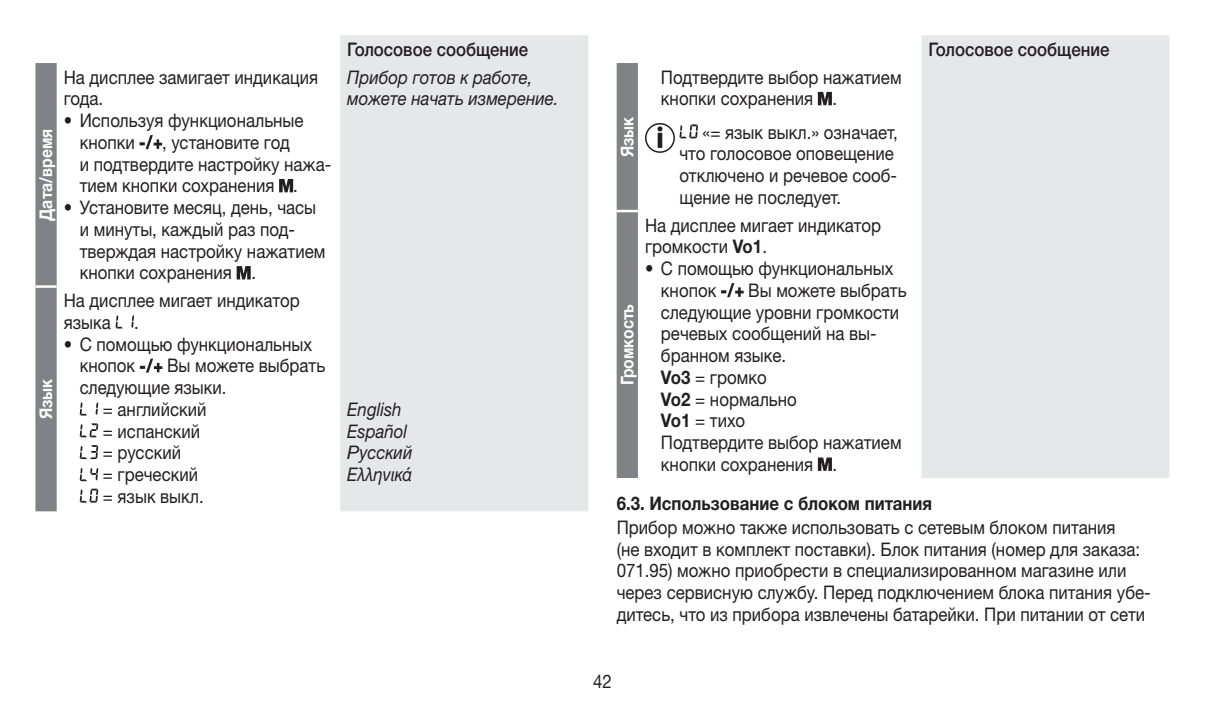
<style>
.page{position:relative;width:1205px;height:709px;background:#fff}
.page>*{position:absolute;margin:0;border:0;box-sizing:border-box;transform-origin:0 0}
.t1{font:18.75px/21.8px "Helvetica Neue LTW1 G";color:#231f20;scale:.9 1}
.t2{font:italic 18.75px/21.8px "Helvetica Neue LTW1 G";color:#231f20;scale:.9 1}
.t3{font:500 18.75px "Helvetica Neue LTW1 G";color:#231f20;scale:.9 1}
.t4{font:700 18.75px "Helvetica Neue LTW1 G";color:#231f20;scale:.9 1}
.t5{font:700 17.5px "Helvetica Neue LTW1 G";color:#fff;scale:.9 1}
.s1{font-weight:700}
</style>
<div class="page">
<div style="left:340px;top:35px;width:248px;height:476px;background:#e6e7e9"></div>
<svg style="left:35px;top:63px;width:22px;height:448px;background:#858689"></svg>
<hr style="left:35px;top:285px;width:22px;height:3px;background:#fff">
<svg style="left:140px;top:135px;width:22px;height:14px"></svg>
<svg style="left:279px;top:179px;width:14px;height:13px"></svg>
<svg style="left:237px;top:266px;width:14px;height:13px"></svg>
<svg style="left:116px;top:315px;width:18px;height:13px"></svg>
<svg style="left:140px;top:358px;width:22px;height:14px"></svg>
<svg style="left:80px;top:402px;width:18px;height:13px"></svg>
<svg style="left:80px;top:423px;width:18px;height:14px"></svg>
<svg style="left:80px;top:445px;width:18px;height:14px"></svg>
<svg style="left:80px;top:467px;width:18px;height:14px"></svg>
<svg style="left:80px;top:488px;width:18px;height:14px"></svg>
<div style="left:921px;top:35px;width:248px;height:443px;background:#e6e7e9"></div>
<div style="left:617px;top:63px;width:21px;height:415px;background:#808285"></div>
<hr style="left:617px;top:210px;width:21px;height:2px;background:#fff">
<svg style="left:818px;top:92px;width:14px;height:13px"></svg>
<div style="left:645px;top:123px;width:30px;height:30px;border:2px solid #231f20;border-radius:50%"></div>
<div style="left:658px;top:133px;width:4px;height:15px;border:2px solid #231f20"></div>
<svg style="left:657px;top:126px;width:5px;height:5px"></svg>
<svg style="left:679px;top:124px;width:19px;height:14px"></svg>
<svg style="left:721px;top:283px;width:23px;height:14px"></svg>
<svg style="left:818px;top:457px;width:14px;height:14px"></svg>
<p class="t5" style="left:35px;top:221px;width:103px;rotate:-90deg">Дата/время</p>
<p class="t5" style="left:35px;top:419px;width:47px;rotate:-90deg">Язык</p>
<p class="t3" style="left:347px;top:38px;width:202px">Голосовое сообщение</p>
<p class="t1" style="left:64px;top:66px;width:284px">На дисплее замигает индикация года.</p>
<p class="t2" style="left:347px;top:66px;width:236px">Прибор готов к работе, можете начать измерение.</p>
<p class="t1" style="left:80px;top:109px;width:250px;text-indent:-16px">• Используя функциональные кнопки</p>
<p class="t1" style="left:80px;top:131px;width:281px;text-indent:82px">, установите год<br>и подтвердите настройку нажа&shy;тием кнопки сохранения .</p>
<p class="t1" style="left:80px;top:196px;width:274px;text-indent:-16px">• Установите месяц, день, часы и минуты, каждый раз под&shy;тверждая настройку нажатием кнопки сохранения .</p>
<p class="t1" style="left:64px;top:289px;width:264px">На дисплее мигает индикатор языка .</p>
<p class="t1" style="left:80px;top:333px;width:260px;text-indent:-16px">• С помощью функциональных кнопок</p>
<p class="t1" style="left:167px;top:354px;width:177px">Вы можете выбрать</p>
<p class="t1" style="left:80px;top:376px;width:165px">следующие языки.</p>
<p class="t1" style="left:103px;top:398px;width:117px">= английский</p>
<p class="t1" style="left:103px;top:420px;width:110px">= испанский</p>
<p class="t1" style="left:103px;top:441px;width:89px">= русский</p>
<p class="t1" style="left:103px;top:463px;width:107px">= греческий</p>
<p class="t1" style="left:103px;top:485px;width:114px">= язык выкл.</p>
<p class="t2" style="left:347px;top:398px;width:74px">English<br>Español<br>Русский<br>Ελληνικά</p>
<p class="t5" style="left:616px;top:157px;width:47px;rotate:-90deg">Язык</p>
<p class="t1" style="left:661px;top:66px;width:269px">Подтвердите выбор нажатием кнопки сохранения .</p>
<p class="t1" style="left:679px;top:121px;width:244px;text-indent:23px">«= язык выкл.» означает, что голосовое оповещение отключено и речевое сооб&shy;щение не последует.</p>
<p class="t3" style="left:928px;top:38px;width:202px">Голосовое сообщение</p>
<p class="t1" style="left:645px;top:214px;width:264px">На дисплее мигает индикатор громкости <span class="s1">Vo1</span>.</p>
<p class="t1" style="left:661px;top:257px;width:260px;text-indent:-16px">• С помощью функциональных кнопок</p>
<p class="t1" style="left:661px;top:279px;width:274px;text-indent:87px">Вы можете выбрать следующие уровни громкости речевых сообщений на вы&shy;бранном языке.<br><span class="s1">Vo3</span> = громко<br><span class="s1">Vo2</span> = нормально<br><span class="s1">Vo1</span> = тихо<br>Подтвердите выбор нажатием кнопки сохранения .</p>
<p class="t4" style="left:617px;top:492px;width:352px">6.3. Использование с блоком питания</p>
<p class="t1" style="left:617px;top:516px;width:595px">Прибор можно также использовать с сетевым блоком питания<br>(не входит в комплект поставки). Блок питания (номер для заказа:<br>071.95) можно приобрести в специализированном магазине или через сервисную службу. Перед подключением блока питания убе&shy;дитесь, что из прибора извлечены батарейки. При питании от сети</p>
<p class="t5" style="left:616px;top:385px;width:92px;rotate:-90deg">Громкость</p>
<p class="t1" style="left:593px;top:670px;width:22px">42</p>
</div>
